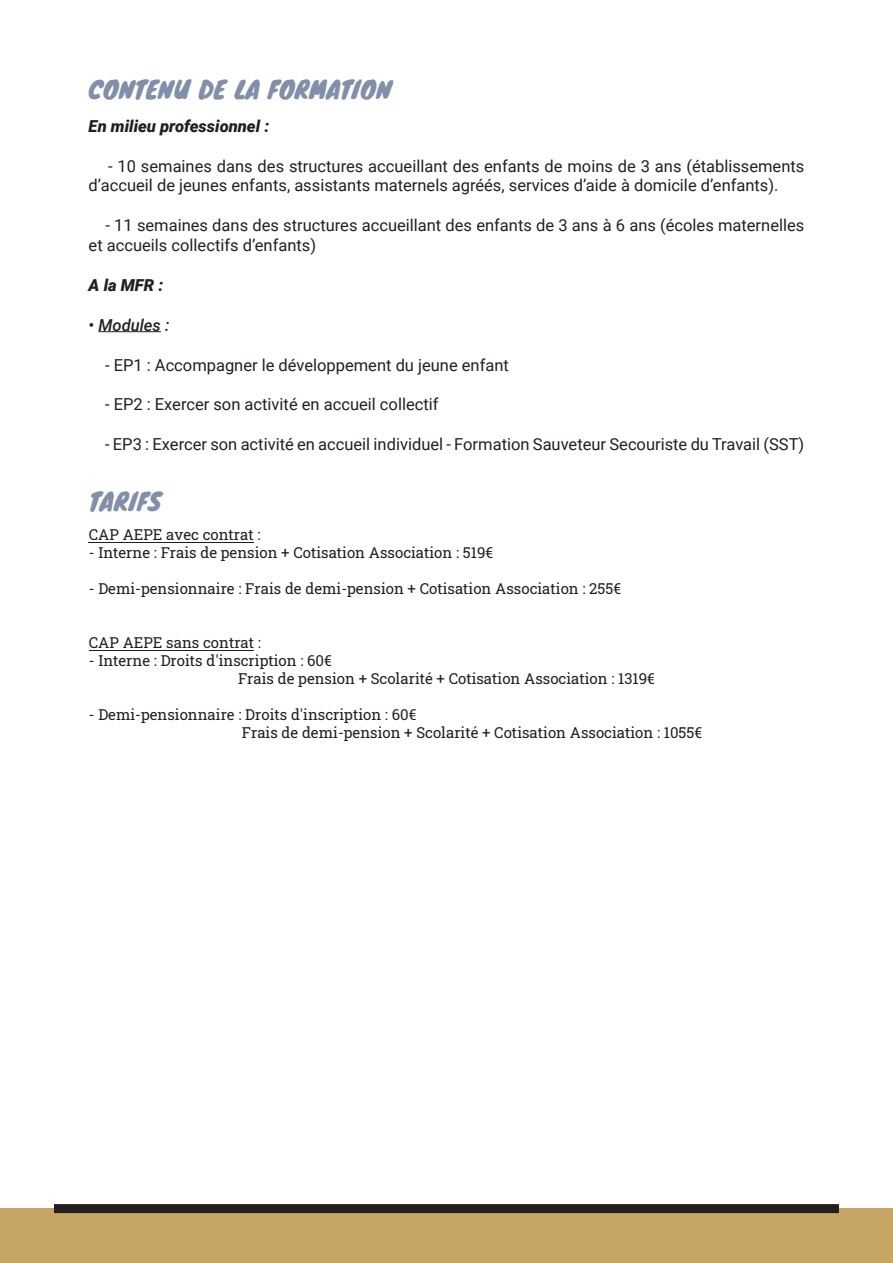
<style>
.page{position:relative;width:893px;height:1263px;background:#fff}
.page>*{position:absolute;margin:0;border:0;box-sizing:border-box;transform-origin:0 0}
.t1{font:24px "Knewave";letter-spacing:.015em;color:#8190a8}
.t2{font:16.5px/19.5px "Roboto";color:#231f20}
.t3{font:italic 900 16.5px "Roboto";color:#231f20}
.t4{font:italic 500 16.5px "Roboto";color:#231f20}
.t5{font:15px/18px "Roboto Slab";color:#231f20}
</style>
<div class="page">
<hr style="left:98px;top:331px;width:63px;height:1px;background:#231f20">
<hr style="left:89px;top:650px;width:165px;height:1px;background:#231f20">
<hr style="left:89px;top:542px;width:165px;height:1px;background:#231f20">
<div style="left:0;top:1208px;width:893px;height:55px;background:#c7a562"></div>
<div style="left:54px;top:1204px;width:785px;height:9px;background:#231f20"></div>
<h1 class="t1" style="left:89px;top:70px;width:304px">CONTENU DE LA FORMATION</h1>
<p class="t3" style="left:89px;top:114px;width:182px">En milieu professionnel :</p>
<p class="t2" style="left:89px;top:155px;width:717px;text-indent:19px">- 10 semaines dans des structures accueillant des enfants de moins de 3 ans (établissements d’accueil de jeunes enfants, assistants maternels agréés, services d’aide à domicile d’enfants).</p>
<p class="t2" style="left:89px;top:215px;width:717px;text-indent:17px">- 11 semaines dans des structures accueillant des enfants de 3 ans à 6 ans (écoles maternelles et accueils collectifs d’enfants)</p>
<p class="t3" style="left:89px;top:273px;width:76px">A la MFR :</p>
<p class="t4" style="left:89px;top:313px;width:82px">• Modules :</p>
<p class="t2" style="left:105px;top:354px;width:405px">- EP1 : Accompagner le développement du jeune enfant</p>
<p class="t2" style="left:105px;top:394px;width:335px">- EP2 : Exercer son activité en accueil collectif</p>
<p class="t2" style="left:105px;top:434px;width:701px">- EP3 : Exercer son activité en accueil individuel - Formation Sauveteur Secouriste du Travail (SST)</p>
<h1 class="t1" style="left:89px;top:483px;width:74px">TARIFS</h1>
<p class="t5" style="left:89px;top:525px;width:173px">CAP AEPE avec contrat :</p>
<p class="t5" style="left:89px;top:543px;width:406px">- Interne : Frais de pension + Cotisation Association : 519€</p>
<p class="t5" style="left:89px;top:579px;width:534px">- Demi-pensionnaire : Frais de demi-pension + Cotisation Association : 255€</p>
<p class="t5" style="left:89px;top:633px;width:174px">CAP AEPE sans contrat :</p>
<p class="t5" style="left:238px;top:651px;width:418px;text-indent:-149px">- Interne : Droits d'inscription : 60€<br>Frais de pension + Scolarité + Cotisation Association : 1319€</p>
<p class="t5" style="left:242px;top:705px;width:462px;text-indent:-153px">- Demi-pensionnaire : Droits d'inscription : 60€<br>Frais de demi-pension + Scolarité + Cotisation Association : 1055€</p>
</div>
